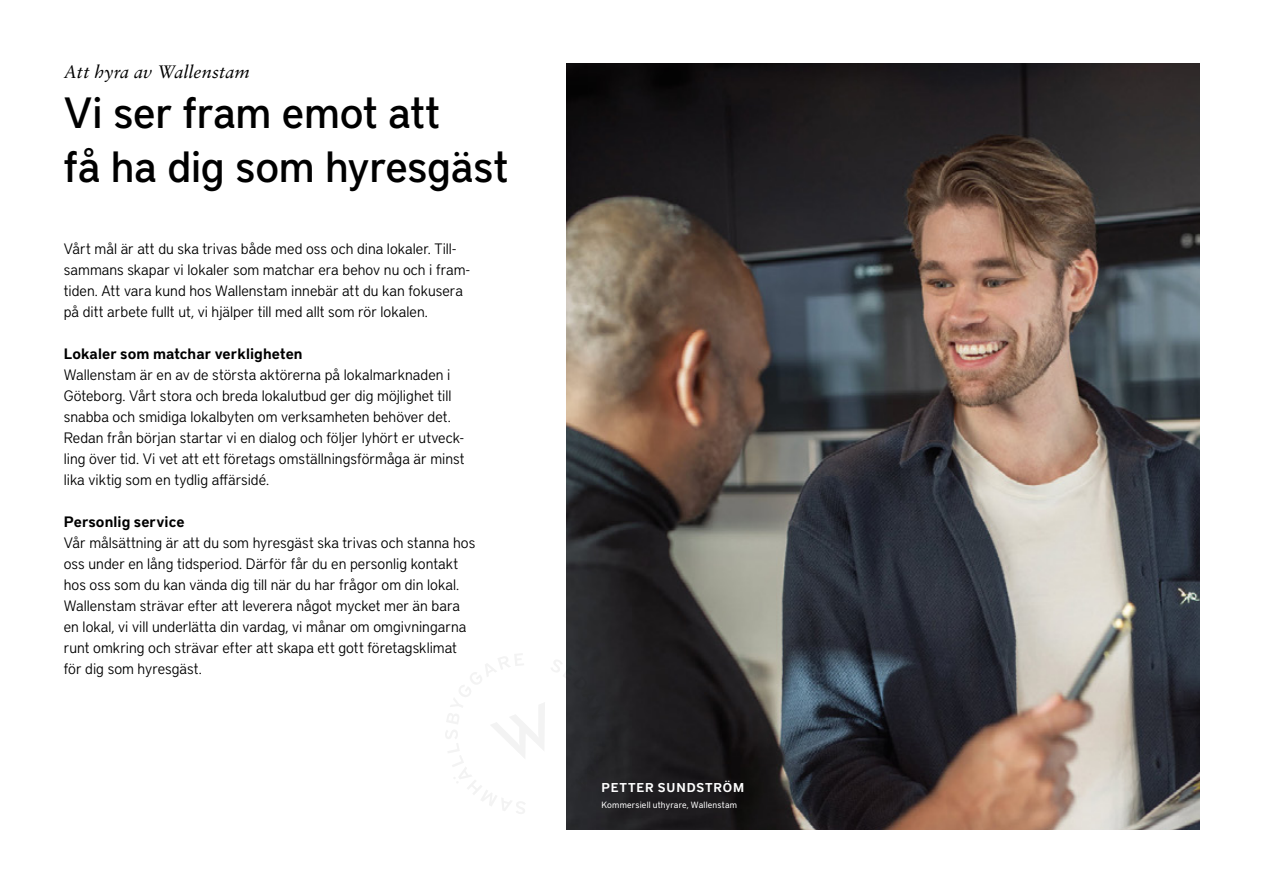
<style>
.page{position:relative;width:1263px;height:893px;background:#fff}
.page>*{position:absolute;margin:0;border:0;box-sizing:border-box;transform-origin:0 0}
.t1{font:500 43.5px/54px "District Pro";letter-spacing:-.01em;color:#000}
.t2{font:italic 18px "Sabon LT Pro";letter-spacing:.01em;color:#000}
.t3{font:300 15px/21px "District Pro";color:#000}
.t4{font:600 15px "District Pro";letter-spacing:.005em;color:#000}
.t5{font:600 12.75px "District Pro";letter-spacing:.065em;color:#fff}
.t6{font:9px "District Pro";letter-spacing:.02em;color:#fff}
</style>
<div class="page">
<img style="left:566px;top:64px;width:633px;height:765px">
<svg style="left:445px;top:653px;width:161px;height:161px"></svg>
<p class="t2" style="left:64px;top:60px;width:187px">Att hyra av Wallenstam</p>
<h1 class="t1" style="left:64px;top:84px;width:446px">Vi ser fram emot att<br>få ha dig som hyresgäst</h1>
<p class="t3" style="left:64px;top:238px;width:408px">Vårt mål är att du ska trivas både med oss och dina lokaler. Till&shy;sammans skapar vi lokaler som matchar era behov nu och i fram&shy;tiden. Att vara kund hos Wallenstam innebär att du kan fokusera på ditt arbete fullt ut, vi hjälper till med allt som rör lokalen.</p>
<p class="t4" style="left:64px;top:344px;width:240px">Lokaler som matchar verkligheten</p>
<p class="t3" style="left:64px;top:364px;width:402px">Wallenstam är en av de största aktörerna på lokalmarknaden i Göteborg. Vårt stora och breda lokalutbud ger dig möjlighet till snabba och smidiga lokalbyten om verksamheten behöver det.<br>Redan från början startar vi en dialog och följer lyhört er utveck&shy;ling över tid. Vi vet att ett företags omställningsförmåga är minst lika viktig som en tydlig affärsidé.</p>
<p class="t4" style="left:64px;top:512px;width:122px">Personlig service</p>
<p class="t3" style="left:64px;top:532px;width:413px">Vår målsättning är att du som hyresgäst ska trivas och stanna hos oss under en lång tidsperiod. Därför får du en personlig kontakt hos oss som du kan vända dig till när du har frågor om din lokal.<br>Wallenstam strävar efter att leverera något mycket mer än bara en lokal, vi vill underlätta din vardag, vi månar om omgivningarna runt omkring och strävar efter att skapa ett gott företagsklimat för dig som hyresgäst.</p>
<p class="t5" style="left:601px;top:779px;width:144px">PETTER SUNDSTRÖM</p>
<p class="t6" style="left:601px;top:799px;width:137px">Kommersiell uthyrare, Wallenstam</p>
</div>
